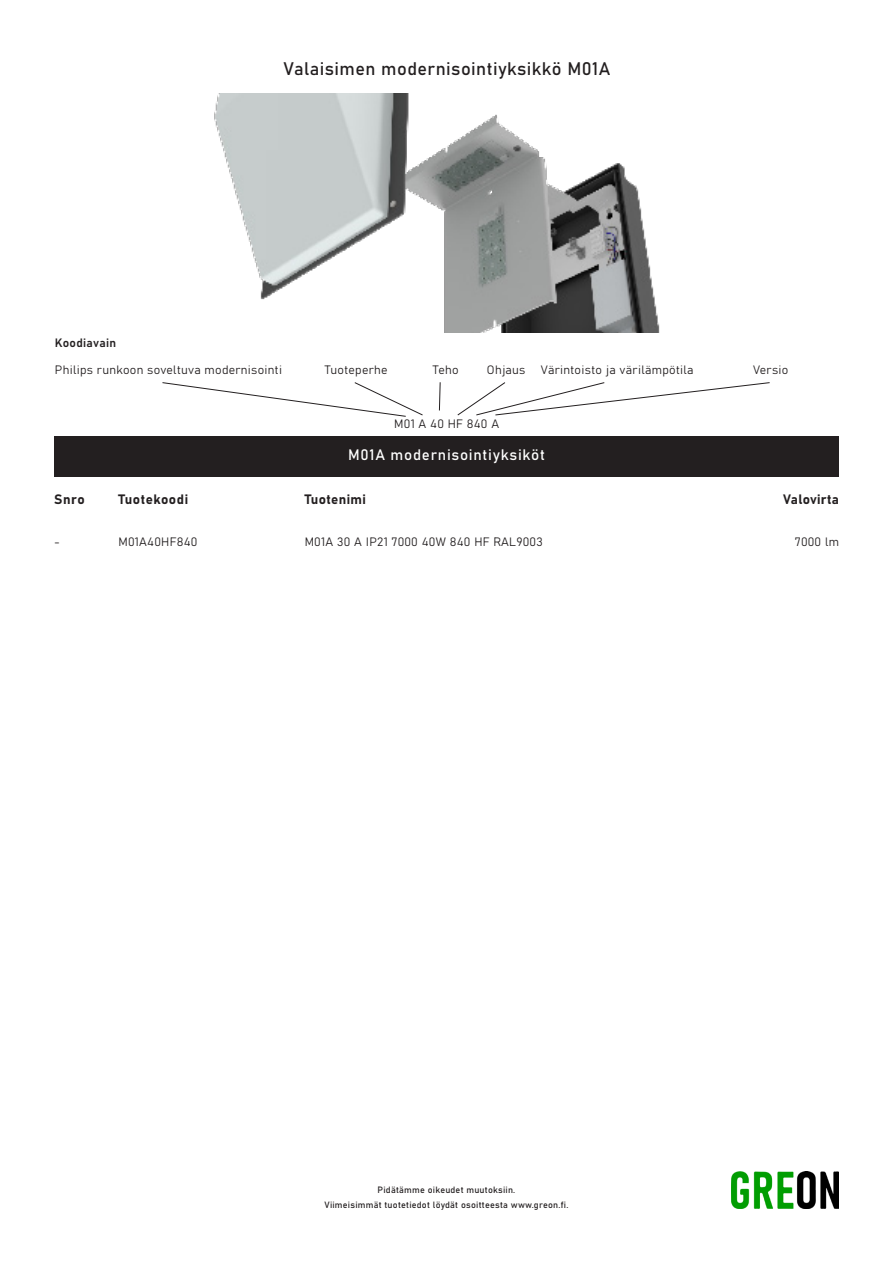
<style>
.page{position:relative;width:893px;height:1263px;background:#fff}
.page>*{position:absolute;margin:0;border:0;box-sizing:border-box;transform-origin:0 0}
.t1{font:18px "Bahnschrift";letter-spacing:.025em;color:#231f20}
.Peruskappale{font:15px "Bahnschrift";letter-spacing:.05em;color:#fff}
.Peruskappale-2{font:13.5px "Bahnschrift";letter-spacing:.025em;color:#231f20}
.Peruskappale-3{font:12px "Bahnschrift";letter-spacing:.025em;color:#231f20}
.Kappaletyyli_1{font:12px "Bahnschrift";color:#231f20}
.Peruskappale-4{font:9px "Bahnschrift";letter-spacing:.025em;color:#231f20}
</style>
<div class="page">
<div style="left:54px;top:436px;width:785px;height:41px;background:#231f20"></div>
<img style="left:214px;top:94px;width:446px;height:238px">
<img style="left:731px;top:1171px;width:107px;height:38px">
<svg style="left:162px;top:382px;width:261px;height:35px"></svg>
<svg style="left:457px;top:382px;width:313px;height:34px"></svg>
<svg style="left:439px;top:382px;width:2px;height:29px"></svg>
<p class="t1" style="left:284px;top:55px;width:328px">Valaisimen modernisointiyksikkö M01A</p>
<p class="Peruskappale-3" style="left:55px;top:333px;width:63px">Koodiavain</p>
<p class="Peruskappale-3" style="left:55px;top:360px;width:229px">Philips runkoon soveltuva modernisointi</p>
<p class="Peruskappale-3" style="left:325px;top:360px;width:64px">Tuoteperhe</p>
<p class="Peruskappale-3" style="left:433px;top:360px;width:27px">Teho</p>
<p class="Peruskappale-3" style="left:487px;top:360px;width:40px">Ohjaus</p>
<p class="Peruskappale-3" style="left:541px;top:360px;width:154px">Värintoisto ja värilämpötila</p>
<p class="Peruskappale-3" style="left:753px;top:360px;width:37px">Versio</p>
<p class="Peruskappale-3" style="left:394px;top:414px;width:106px">M01 A 40 HF 840 A</p>
<p class="Peruskappale-2" style="left:54px;top:489px;width:32px">Snro</p>
<p class="Kappaletyyli_1" style="left:54px;top:533px;width:7px">-</p>
<p class="Peruskappale" style="left:348px;top:444px;width:198px">M01A modernisointiyksiköt</p>
<p class="Peruskappale-2" style="left:118px;top:489px;width:71px">Tuotekoodi</p>
<p class="Peruskappale-2" style="left:783px;top:489px;width:57px">Valovirta</p>
<p class="Peruskappale-2" style="left:305px;top:489px;width:63px">Tuotenimi</p>
<p class="Peruskappale-3" style="left:118px;top:533px;width:81px">M01A40HF840</p>
<p class="Peruskappale-3" style="left:305px;top:533px;width:240px">M01A 30 A IP21 7000 40W 840 HF RAL9003</p>
<p class="Peruskappale-3" style="left:795px;top:533px;width:46px">7000 lm</p>
<p class="Peruskappale-4" style="left:378px;top:1183px;width:139px">Pidätämme oikeudet muutoksiin.</p>
<p class="Peruskappale-4" style="left:324px;top:1198px;width:245px">Viimeisimmät tuotetiedot löydät osoitteesta www.greon.fi.</p>
</div>
